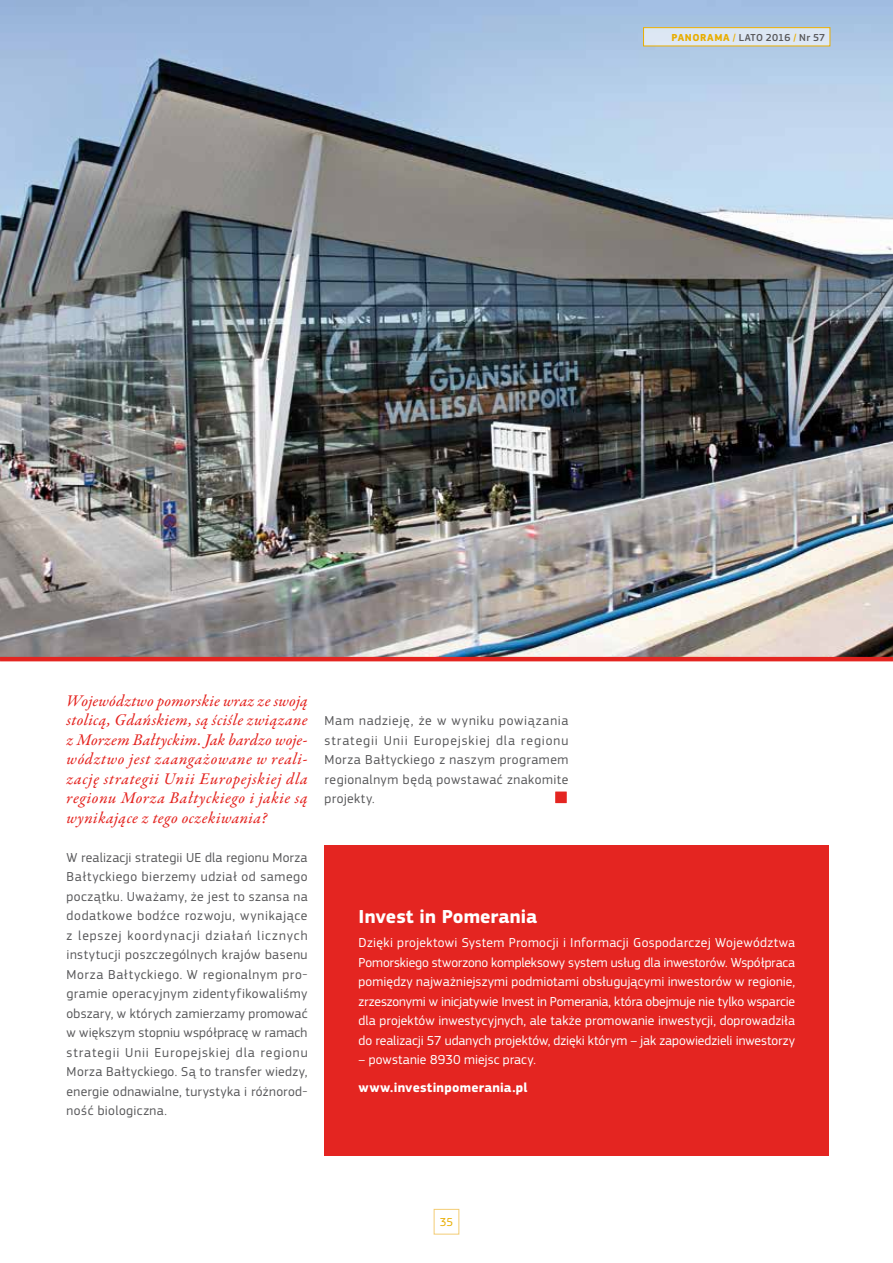
<style>
.page{position:relative;width:893px;height:1263px;background:#fff}
.page>*{position:absolute;margin:0;border:0;box-sizing:border-box;transform-origin:0 0}
.t1{font:700 19.5px "EC Square Sans Pro";letter-spacing:.005em;color:#fff}
.t2{font:16.5px/19.5px "Garamond Premr Pro Med It";letter-spacing:.03em;color:#e42521;text-align:justify}
.t3{font:13.5px/19.5px "EC Square Sans Pro";letter-spacing:.03em;color:#58585a;text-align:justify}
.t4{font:13.5px/19.5px "EC Square Sans Pro";letter-spacing:.005em;color:#fff;text-align:justify}
.t5{font:700 13.5px "EC Square Sans Pro";letter-spacing:.015em;color:#fff}
.t6{font:12px "EC Square Sans Pro";color:#e8ad00}
.t7{font:500 10.5px "EC Square Sans Pro";letter-spacing:.02em;color:#58585a}
.s1{font-weight:700;color:#e8ad00}
.s2{color:#e8ad00}
</style>
<div class="page">
<img style="left:0;top:0;width:893px;height:657px">
<hr style="left:0;top:657px;width:893px;height:4px;background:#e42521">
<div style="left:434px;top:1209px;width:25px;height:25px;border:1px solid #f3cc75"></div>
<div style="left:643px;top:28px;width:187px;height:18px;background:#dde7f4"></div>
<div style="left:643px;top:27px;width:187px;height:19px;border:1px solid #e8ad00"></div>
<div style="left:325px;top:845px;width:504px;height:311px;background:#e42521"></div>
<svg style="left:555px;top:791px;width:12px;height:12px"></svg>
<p class="t7" style="left:671px;top:31px;width:155px"><span class="s1">PANORAMA</span> <span class="s2">/</span> LATO 2016 <span class="s2">/</span> Nr 57</p>
<p class="t2" style="left:67px;top:691px;width:242px">Województwo pomorskie wraz ze swoją stolicą, Gdańskiem, są ściśle związane z Morzem Bałtyckim. Jak bardzo woje&shy;wództwo jest zaangażowane w reali&shy;zację strategii Unii Europejskiej dla regionu Morza Bałtyckiego i jakie są wynikające z tego oczekiwania?</p>
<p class="t3" style="left:67px;top:847px;width:242px">W realizacji strategii UE dla regionu Morza Bałtyckiego bierzemy udział od samego początku. Uważamy, że jest to szansa na dodatkowe bodźce rozwoju, wynikające z lepszej koordynacji działań licznych instytucji poszczególnych krajów basenu Morza Bałtyckiego. W regionalnym pro&shy;gramie operacyjnym zidentyfikowaliśmy obszary, w których zamierzamy promować w większym stopniu współpracę w ramach strategii Unii Europejskiej dla regionu Morza Bałtyckiego. Są to transfer wiedzy, energie odnawialne, turystyka i różnorod&shy;ność biologiczna.</p>
<p class="t3" style="left:325px;top:711px;width:245px">Mam nadzieję, że w wyniku powiązania strategii Unii Europejskiej dla regionu Morza Bałtyckiego z naszym programem regionalnym będą powstawać znakomite projekty.</p>
<h1 class="t1" style="left:359px;top:905px;width:180px">Invest in Pomerania</h1>
<p class="t4" style="left:359px;top:933px;width:438px">Dzięki projektowi System Promocji i Informacji Gospodarczej Województwa Pomorskiego stworzono kompleksowy system usług dla inwestorów. Współpraca pomiędzy najważniejszymi podmiotami obsługującymi inwestorów w regionie, zrzeszonymi w inicjatywie Invest in Pomerania, która obejmuje nie tylko wsparcie dla projektów inwestycyjnych, ale także promowanie inwestycji, doprowadziła do realizacji 57 udanych projektów, dzięki którym – jak zapowiedzieli inwestorzy</p>
<p class="t4" style="left:359px;top:1050px;width:179px">– powstanie 8930 miejsc pracy.</p>
<p class="t5" style="left:359px;top:1079px;width:170px">www.investinpomerania.pl</p>
<p class="t6" style="left:440px;top:1215px;width:15px">35</p>
</div>
